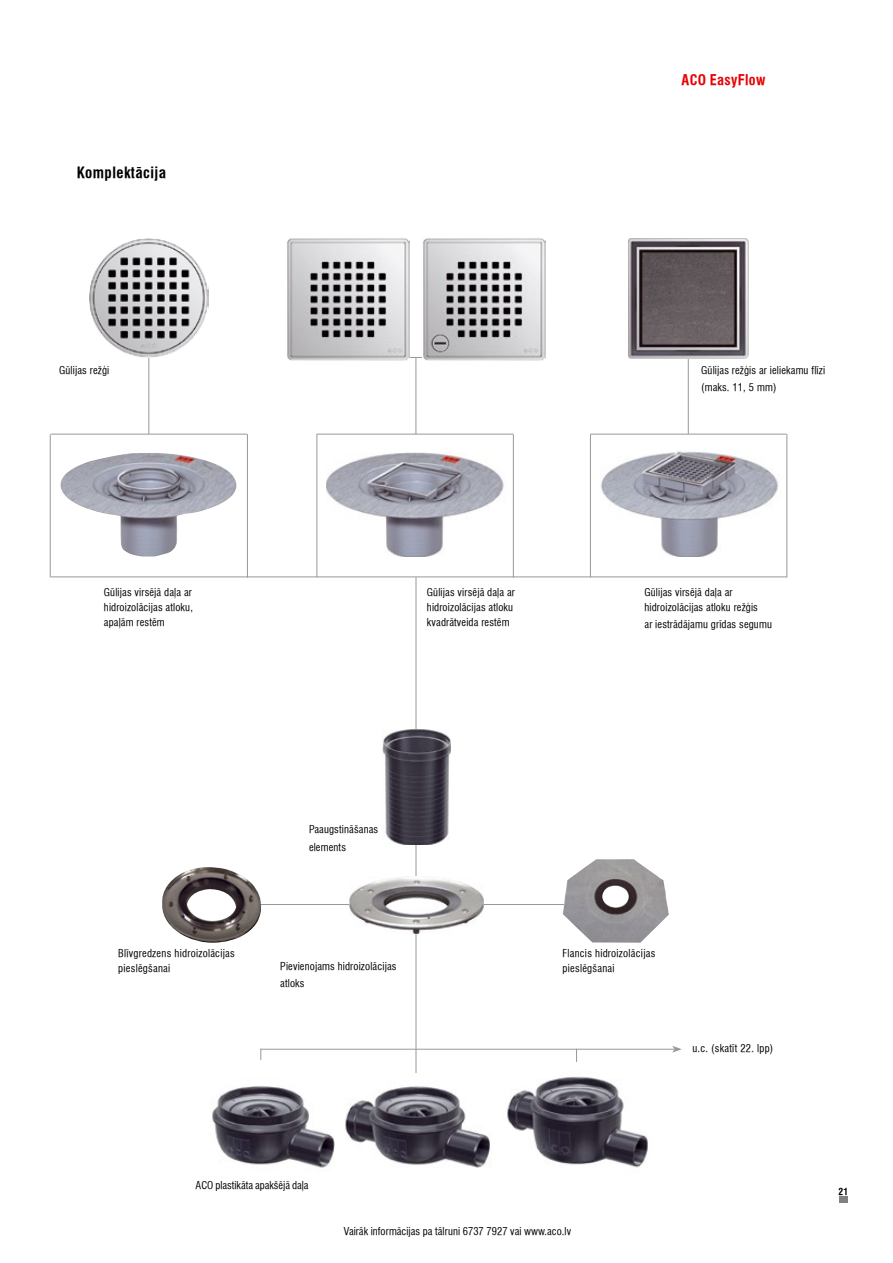
<style>
.page{position:relative;width:893px;height:1263px;background:#fff}
.page>*{position:absolute;margin:0;border:0;box-sizing:border-box;transform-origin:0 0}
.t1{font:700 condensed 15px "Helvetica LT";letter-spacing:.03em;color:#000}
.t2{font:700 condensed 14.25px "Helvetica LT";letter-spacing:.025em;color:#e60005}
.t3{font:condensed 10.5px/15px "Helvetica LT";letter-spacing:.015em;color:#000}
.t4{font:700 condensed 9.45px "Helvetica LT";color:#000}
</style>
<div class="page">
<svg style="left:839px;top:1196px;width:8px;height:7px"></svg>
<hr style="left:260px;top:904px;width:90px;height:1px;background:#98989c">
<hr style="left:355px;top:357px;width:139px;height:1px;background:#98989c">
<hr style="left:260px;top:1049px;width:415px;height:1px;background:#98989c">
<svg style="left:672px;top:1046px;width:10px;height:7px"></svg>
<hr style="left:260px;top:1049px;width:1px;height:40px;background:#98989c">
<hr style="left:576px;top:1049px;width:1px;height:40px;background:#98989c">
<hr style="left:148px;top:340px;width:1px;height:94px;background:#98989c">
<hr style="left:416px;top:920px;width:1px;height:169px;background:#98989c">
<hr style="left:416px;top:577px;width:1px;height:309px;background:#98989c">
<img style="left:350px;top:877px;width:133px;height:56px">
<img style="left:383px;top:730px;width:68px;height:114px">
<img style="left:345px;top:1074px;width:146px;height:94px">
<img style="left:507px;top:1063px;width:141px;height:105px">
<img style="left:212px;top:1061px;width:123px;height:107px">
<hr style="left:51px;top:576px;width:735px;height:1px;background:#98989c">
<hr style="left:513px;top:434px;width:1px;height:144px;background:#98989c">
<img style="left:601px;top:451px;width:178px;height:106px">
<img style="left:326px;top:453px;width:178px;height:104px">
<img style="left:60px;top:453px;width:177px;height:103px">
<hr style="left:416px;top:357px;width:1px;height:77px;background:#98989c">
<hr style="left:317px;top:434px;width:196px;height:1px;background:#98989c">
<hr style="left:317px;top:434px;width:1px;height:143px;background:#98989c">
<hr style="left:688px;top:340px;width:1px;height:94px;background:#98989c">
<img style="left:628px;top:238px;width:120px;height:120px">
<hr style="left:786px;top:434px;width:1px;height:144px;background:#98989c">
<hr style="left:590px;top:434px;width:1px;height:143px;background:#98989c">
<hr style="left:590px;top:434px;width:196px;height:1px;background:#98989c">
<hr style="left:247px;top:434px;width:1px;height:144px;background:#98989c">
<hr style="left:51px;top:434px;width:196px;height:1px;background:#98989c">
<hr style="left:50px;top:434px;width:1px;height:143px;background:#98989c">
<img style="left:162px;top:867px;width:100px;height:76px">
<hr style="left:483px;top:904px;width:90px;height:1px;background:#98989c">
<img style="left:563px;top:859px;width:106px;height:84px">
<img style="left:89px;top:238px;width:119px;height:119px">
<img style="left:287px;top:238px;width:122px;height:122px">
<img style="left:422px;top:238px;width:123px;height:122px">
<h1 class="t1" style="left:77px;top:163px;width:91px">Komplektācija</h1>
<p class="t3" style="left:59px;top:363px;width:52px">Gūlijas režģi</p>
<h2 class="t2" style="left:681px;top:70px;width:85px">ACO EasyFlow</h2>
<p class="t3" style="left:701px;top:362px;width:125px;line-height:17px">Gūlijas režģis ar ieliekamu flīzi (maks. 11, 5 mm)</p>
<p class="t3" style="left:104px;top:584px;width:91px;text-align:justify">Gūlijas virsējā daļa ar hidroizolācijas atloku, apaļām restēm</p>
<p class="t3" style="left:427px;top:584px;width:90px">Gūlijas virsējā daļa ar hidroizolācijas atloku kvadrātveida restēm</p>
<p class="t3" style="left:644px;top:584px;width:115px">Gūlijas virsējā daļa ar hidroizolācijas atloku režģis</p>
<p class="t3" style="left:644px;top:616px;width:129px">ar iestrādājamu grīdas segumu</p>
<p class="t3" style="left:309px;top:821px;width:71px;line-height:17px">Paaugstināšanas elements</p>
<p class="t3" style="left:118px;top:945px;width:118px">Blīvgredzens hidroizolācijas pieslēgšanai</p>
<p class="t3" style="left:563px;top:945px;width:94px">Flancis hidroizolācijas pieslēgšanai</p>
<p class="t3" style="left:280px;top:957px;width:118px;line-height:17px">Pievienojams hidroizolācijas atloks</p>
<p class="t3" style="left:692px;top:1041px;width:82px">u.c. (skatīt 22. lpp)</p>
<p class="t3" style="left:196px;top:1178px;width:114px">ACO plastikāta apakšējā daļa</p>
<p class="t3" style="left:344px;top:1223px;width:229px">Vairāk informācijas pa tālruni 6737 7927 vai www.aco.lv</p>
<p class="t4" style="left:838px;top:1185px;width:11px">21</p>
</div>
